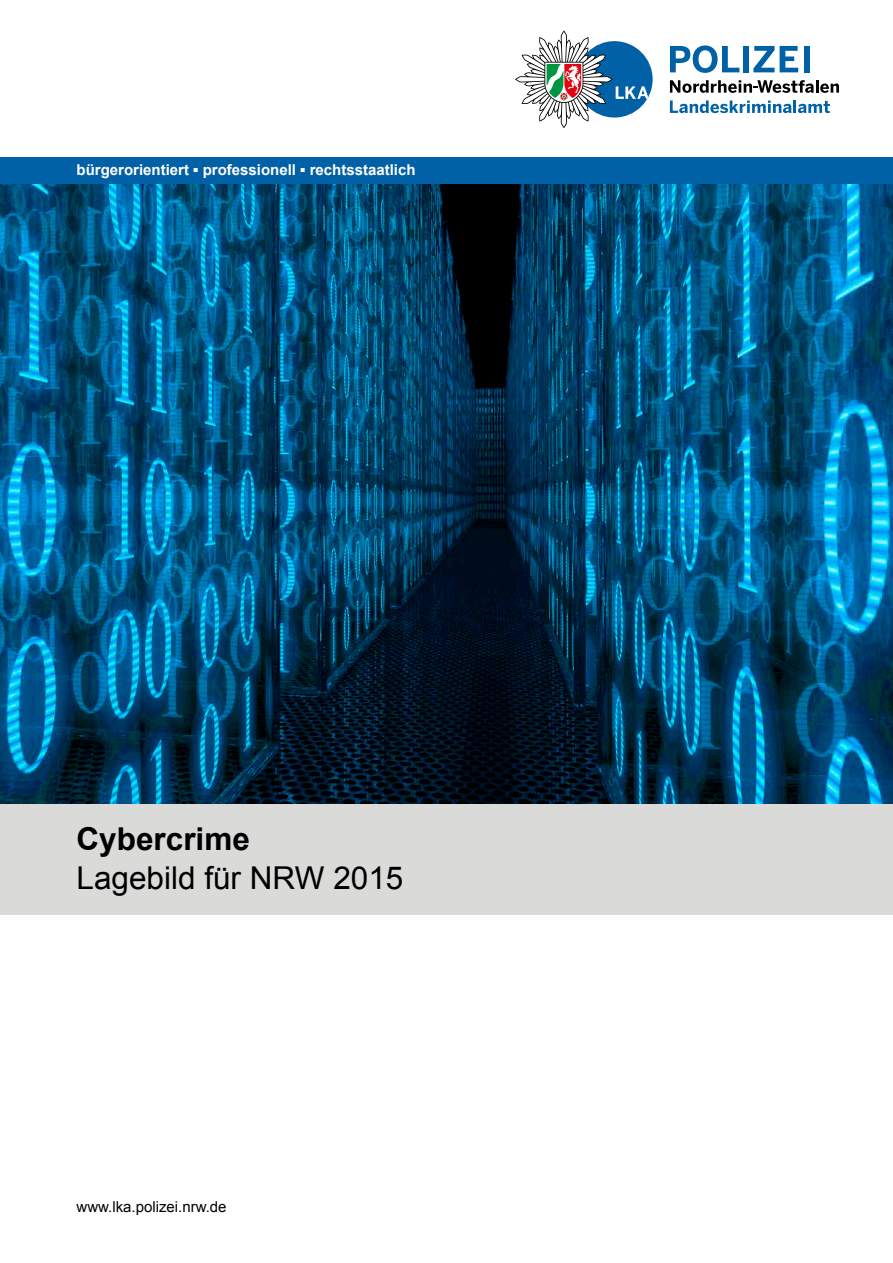
<style>
.page{position:relative;width:893px;height:1263px;background:#fff}
.page>*{position:absolute;margin:0;border:0;box-sizing:border-box;transform-origin:0 0}
.t1{font:31.5px "Arial";color:#000}
.t2{font:700 31.5px "Arial";color:#000}
.t3{font:700 15px "Arial";color:#fff}
.t4{font:15px "Arial";color:#000}
</style>
<div class="page">
<div style="left:0;top:157px;width:893px;height:27px;background:#0061a7"></div>
<svg style="left:670px;top:45px;width:69px;height:28px"></svg>
<div style="left:743px;top:46px;width:5px;height:26px;background:#0061a7"></div>
<svg style="left:753px;top:46px;width:45px;height:26px"></svg>
<div style="left:804px;top:46px;width:6px;height:26px;background:#0061a7"></div>
<svg style="left:670px;top:80px;width:169px;height:13px"></svg>
<svg style="left:670px;top:100px;width:160px;height:13px"></svg>
<svg style="left:576px;top:41px;width:77px;height:77px"></svg>
<svg style="left:515px;top:30px;width:133px;height:98px"></svg>
<img style="left:0;top:184px;width:893px;height:620px">
<div style="left:0;top:804px;width:893px;height:111px;background:#dadad9"></div>
<p class="t3" style="left:77px;top:160px;width:341px">bürgerorientiert ▪ professionell ▪ rechtsstaatlich</p>
<h1 class="t2" style="left:77px;top:818px;width:175px">Cybercrime</h1>
<h1 class="t1" style="left:77px;top:857px;width:328px">Lagebild für NRW 2015</h1>
<p class="t4" style="left:77px;top:1196px;width:152px">www.lka.polizei.nrw.de</p>
</div>
